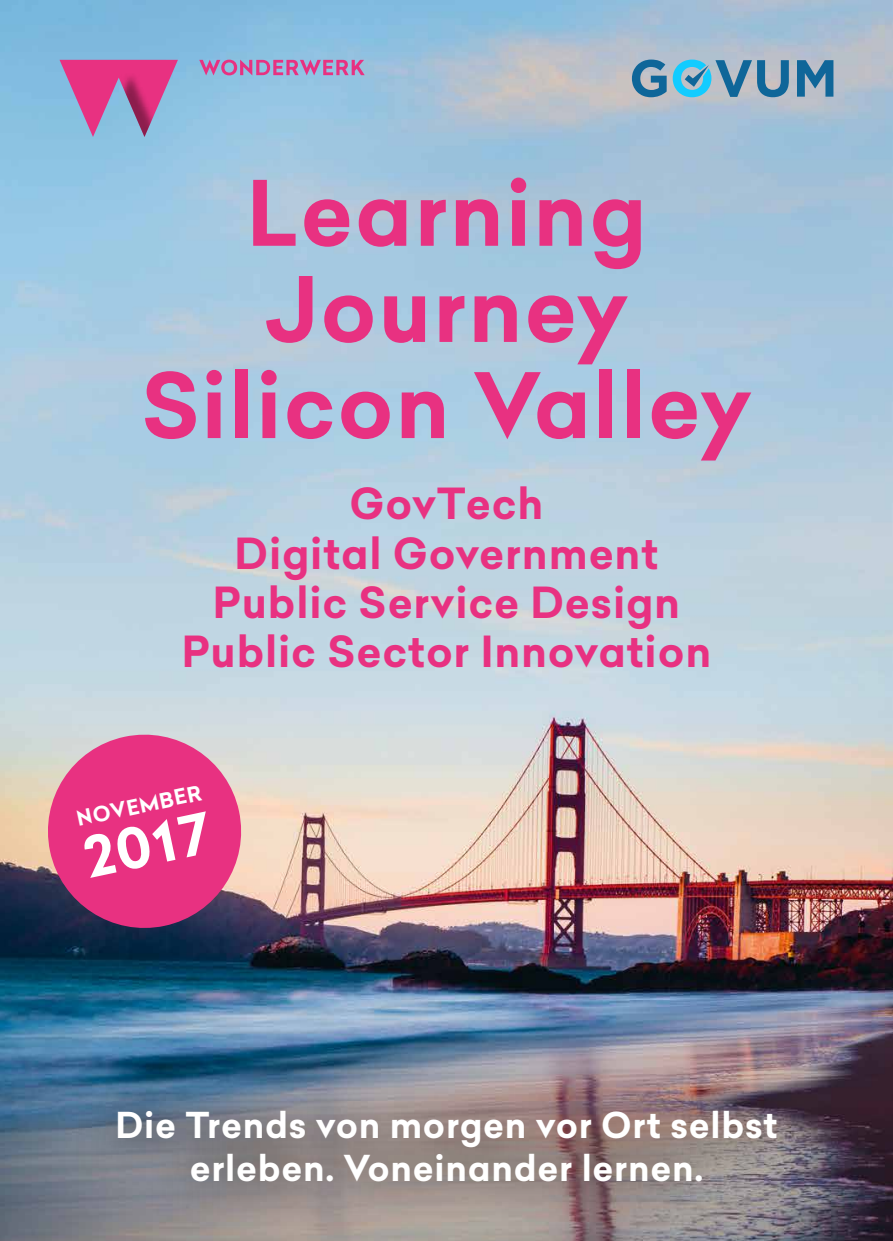
<style>
.page{position:relative;width:893px;height:1241px;background:#fff}
.page>*{position:absolute;margin:0;border:0;box-sizing:border-box;transform-origin:0 0}
.t1{font:700 88.02px/96.1px "Celias";letter-spacing:.02em;color:#e83181;text-align:center}
.t2{font:700 54.77px "Celias";color:#fff}
.t3{font:700 42px/49px "Celias";letter-spacing:.02em;color:#e83181;text-align:center}
.t4{font:700 35px/43.8px "Celias";letter-spacing:.02em;color:#fff;text-align:center}
.t5{font:700 20.65px "Celias";color:#fff}
</style>
<div class="page">
<img style="left:0;top:0;width:893px;height:1240px">
<img style="left:73px;top:1066px;width:746px;height:160px">
<svg style="left:39px;top:725px;width:211px;height:211px;background:#cb538a"></svg>
<svg style="left:60px;top:60px;width:20px;height:77px;background:#a392c2"></svg>
<img style="left:80px;top:60px;width:98px;height:77px">
<svg style="left:199px;top:60px;width:166px;height:15px;background:#b87db4"></svg>
<svg style="left:797px;top:60px;width:36px;height:37px"></svg>
<svg style="left:632px;top:60px;width:35px;height:37px"></svg>
<svg style="left:673px;top:60px;width:116px;height:37px;background:#6ba6c1"></svg>
<h1 class="t1" style="left:141px;top:167px;width:612px">Learning<br>Journey<br>Silicon Valley</h1>
<p class="t3" style="left:182px;top:480px;width:531px">GovTech<br>Digital Government<br>Public Service Design<br>Public Sector Innovation</p>
<p class="t5" style="left:74px;top:804px;width:129px;rotate:-12deg">NOVEMBER</p>
<h2 class="t2" style="left:77px;top:820px;width:129px;rotate:-12deg">2017</h2>
<p class="t4" style="left:115px;top:1103px;width:664px">Die Trends von morgen vor Ort selbst erleben. Voneinander lernen.</p>
</div>
